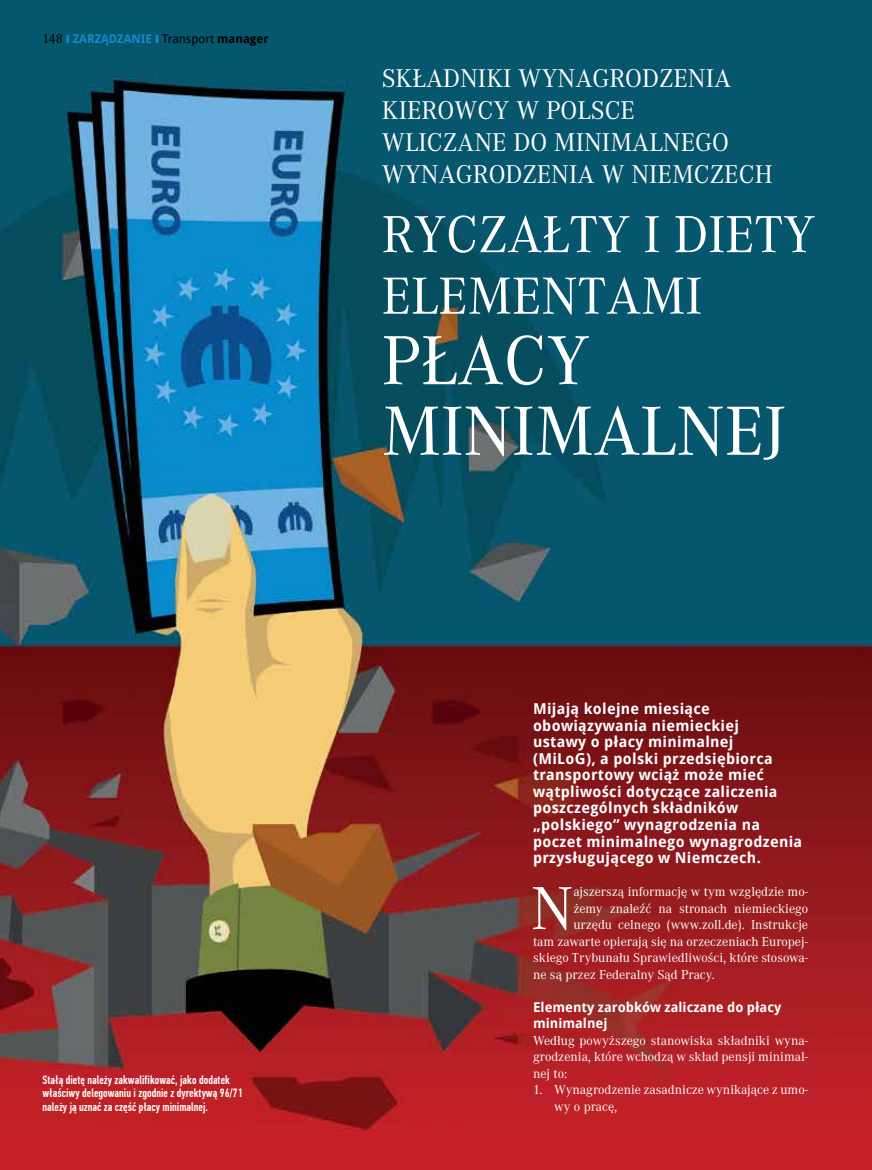
<style>
.page{position:relative;width:872px;height:1170px;background:#fff}
.page>*{position:absolute;margin:0;border:0;box-sizing:border-box;transform-origin:0 0}
.t1{font:72px/70.5px "Corporate ATOT";color:#fff}
.t2{font:62.7px "Corporate ATOT";color:#fff}
.t3{font:54px/61.5px "Corporate ATOT";color:#fff}
.t4{font:26.7px/32px "Corporate ATOT";color:#fff}
.t5{font:700 15px/16.5px "Droid Sans";letter-spacing:.02em;color:#fff}
.t6{font:13.5px/16.5px "Corporate ATOT";color:#fff;text-align:justify}
.t7{font:700 13.5px/16.5px "Droid Sans";color:#fff}
.t8{font:500 12px/13.5px "PF Din Text Comp Pro";color:#fff}
.t9{font:700 12px "Droid Sans";color:#1689ca}
.s1{font-family:"Corporate ATOT";font-weight:400;font-size:13.5px;color:#000}
.s2{font-weight:400;color:#000}
.s3{color:#000}
</style>
<div class="page">
<img style="left:0;top:0;width:872px;height:1169px">
<p class="t9" style="left:43px;top:31px;width:228px"><span class="s1">148</span> ❙ ZARZĄDZANIE ❙ <span class="s2">Transport</span> <span class="s3">manager</span></p>
<p class="t8" style="left:43px;top:1072px;width:201px">Stałą dietę należy zakwalifikować, jako dodatek właściwy delegowaniu i zgodnie z dyrektywą 96/71 należy ją uznać za część płacy minimalnej.</p>
<h3 class="t4" style="left:382px;top:63px;width:392px">SKŁADNIKI WYNAGRODZENIA<br>KIEROWCY W POLSCE<br>WLICZANE DO MINIMALNEGO<br>WYNAGRODZENIA W NIEMCZECH</h3>
<h3 class="t3" style="left:382px;top:205px;width:435px">RYCZAŁTY I DIETY<br>ELEMENTAMI</h3>
<h1 class="t1" style="left:382px;top:327px;width:406px">PŁACY<br>MINIMALNEJ</h1>
<p class="t5" style="left:533px;top:700px;width:271px">Mijają kolejne miesiące obowiązywania niemieckiej<br>ustawy o płacy minimalnej<br>(MiLoG), a polski przedsiębiorca transportowy wciąż może mieć wątpliwości dotyczące zaliczenia poszczególnych składników „polskiego” wynagrodzenia na poczet minimalnego wynagrodzenia przysługującego w Niemczech.</p>
<h2 class="t2" style="left:531px;top:873px;width:44px">N</h2>
<p class="t6" style="left:573px;top:883px;width:236px">ajszerszą informację w tym względzie mo-</p>
<p class="t6" style="left:573px;top:900px;width:236px">żemy znaleźć na stronach niemieckiego</p>
<p class="t6" style="left:573px;top:916px;width:236px">urzędu celnego (www.zoll.de). Instrukcje</p>
<p class="t6" style="left:533px;top:933px;width:277px">tam zawarte opierają się na orzeczeniach Europej-</p>
<p class="t6" style="left:533px;top:949px;width:277px">skiego Trybunału Sprawiedliwości, które stosowa-</p>
<p class="t6" style="left:533px;top:966px;width:183px">ne są przez Federalny Sąd Pracy.</p>
<p class="t7" style="left:533px;top:998px;width:250px">Elementy zarobków zaliczane do płacy minimalnej</p>
<p class="t6" style="left:533px;top:1032px;width:277px">Według powyższego stanowiska składniki wyna&shy;grodzenia, które wchodzą w skład pensji minimal&shy;nej to:</p>
<p class="t6" style="left:554px;top:1081px;width:255px;text-indent:-21px">1. Wynagrodzenie zasadnicze wynikające z umo&shy;wy o pracę,</p>
</div>
